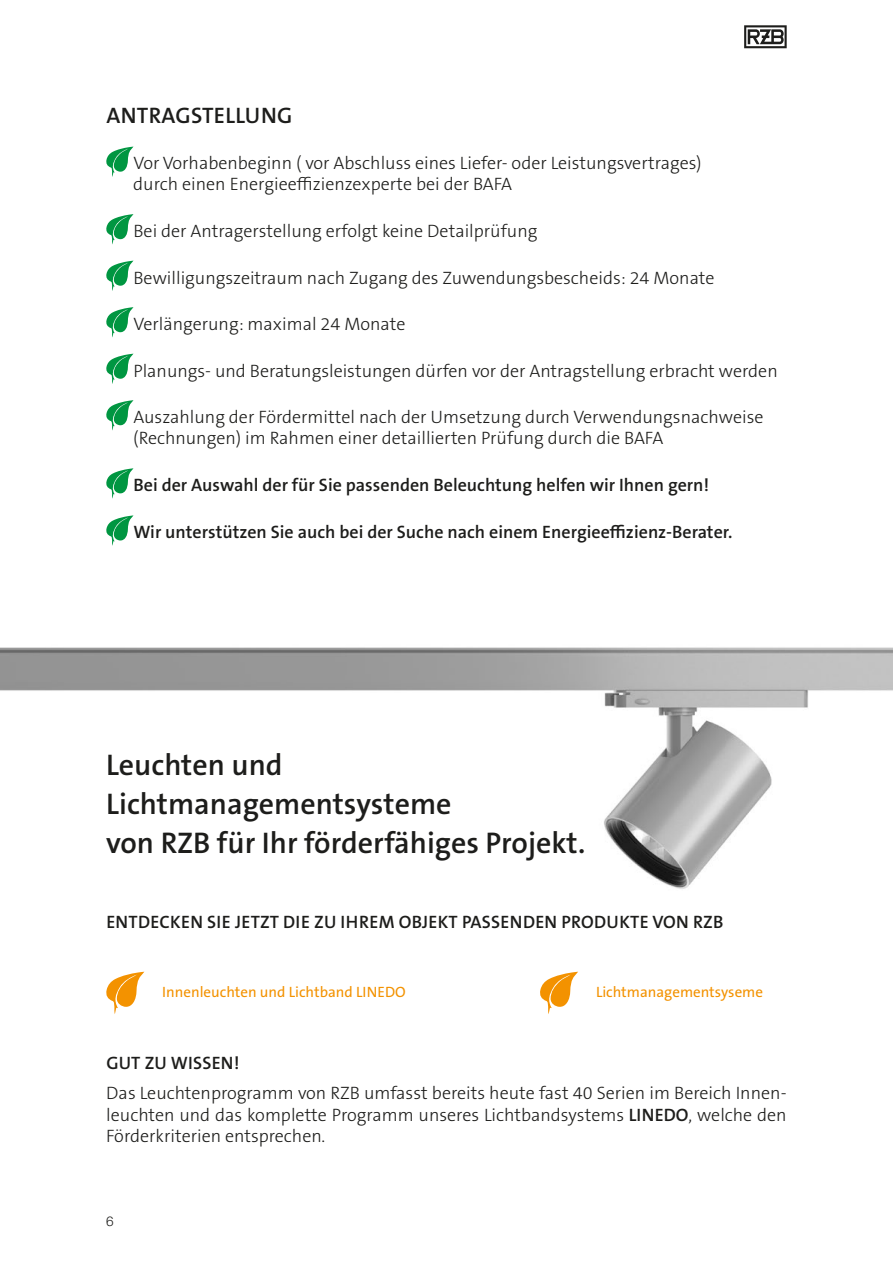
<style>
.page{position:relative;width:893px;height:1263px;background:#fff}
.page>*{position:absolute;margin:0;border:0;box-sizing:border-box;transform-origin:0 0}
.t1{font:600 30px/39px "The Sans B W6";color:#1d1d1b}
.t2{font:600 22.5px "The Sans B W6";letter-spacing:.015em;color:#1d1d1b}
.t3{font:300 18px/21.6px "The Sans B W3";color:#1d1d1b}
.t4{font:600 18px "The Sans B W6";color:#1d1d1b}
.t5{font:15px "The Sans B W5 Plain";color:#f39200}
.t6{font:300 13.5px "Helvetica Neue LTW1 G";color:#1d1d1b}
.s1{font-family:"The Sans B W6";font-weight:600}
</style>
<div class="page">
<img style="left:344px;top:647px;width:549px;height:242px">
<img style="left:0;top:647px;width:344px;height:44px">
<svg style="left:744px;top:26px;width:43px;height:22px"></svg>
<svg style="left:106px;top:972px;width:38px;height:42px"></svg>
<svg style="left:540px;top:972px;width:38px;height:42px"></svg>
<svg style="left:106px;top:147px;width:27px;height:30px"></svg>
<svg style="left:106px;top:214px;width:28px;height:30px"></svg>
<svg style="left:106px;top:261px;width:27px;height:30px"></svg>
<svg style="left:106px;top:307px;width:28px;height:30px"></svg>
<svg style="left:106px;top:354px;width:27px;height:30px"></svg>
<svg style="left:106px;top:400px;width:28px;height:31px"></svg>
<svg style="left:106px;top:468px;width:28px;height:31px"></svg>
<svg style="left:106px;top:515px;width:28px;height:31px"></svg>
<p class="t2" style="left:106px;top:101px;width:188px">ANTRAGSTELLUNG</p>
<p class="t3" style="left:133px;top:153px;width:570px;line-height:21px">Vor Vorhabenbeginn ( vor Abschluss eines Liefer- oder Leistungsvertrages) durch einen Energieeffizienzexperte bei der BAFA</p>
<p class="t3" style="left:134px;top:220px;width:405px">Bei der Antragerstellung erfolgt keine Detailprüfung</p>
<p class="t3" style="left:134px;top:267px;width:582px">Bewilligungszeitraum nach Zugang des Zuwendungsbescheids: 24 Monate</p>
<p class="t3" style="left:134px;top:313px;width:273px">Verlängerung: maximal 24 Monate</p>
<p class="t3" style="left:134px;top:360px;width:646px">Planungs- und Beratungsleistungen dürfen vor der Antragstellung erbracht werden</p>
<p class="t3" style="left:133px;top:407px;width:632px;line-height:21px">Auszahlung der Fördermittel nach der Umsetzung durch Verwendungsnachweise (Rechnungen) im Rahmen einer detaillierten Prüfung durch die BAFA</p>
<p class="t4" style="left:134px;top:473px;width:577px">Bei der Auswahl der für Sie passenden Beleuchtung helfen wir Ihnen gern!</p>
<p class="t4" style="left:134px;top:521px;width:600px">Wir unterstützen Sie auch bei der Suche nach einem Energieeffizienz-Berater.</p>
<p class="t1" style="left:106px;top:745px;width:480px">Leuchten und<br>Lichtmanagementsysteme<br>von RZB für Ihr förderfähiges Projekt.</p>
<p class="t4" style="left:106px;top:910px;width:618px">ENTDECKEN SIE JETZT DIE ZU IHREM OBJEKT PASSENDEN PRODUKTE VON RZB</p>
<p class="t5" style="left:162px;top:982px;width:245px">Innenleuchten und Lichtband LINEDO</p>
<p class="t5" style="left:596px;top:982px;width:169px">Lichtmanagementsyseme</p>
<p class="t4" style="left:106px;top:1051px;width:135px">GUT ZU WISSEN!</p>
<p class="t3" style="left:106px;top:1082px;width:682px;text-align:justify">Das Leuchtenprogramm von RZB umfasst bereits heute fast 40 Serien im Bereich Innen&shy;leuchten und das komplette Programm unseres Lichtbandsystems <span class="s1">LINEDO</span>, welche den Förderkriterien entsprechen.</p>
<p class="t6" style="left:106px;top:1213px;width:9px">6</p>
</div>
